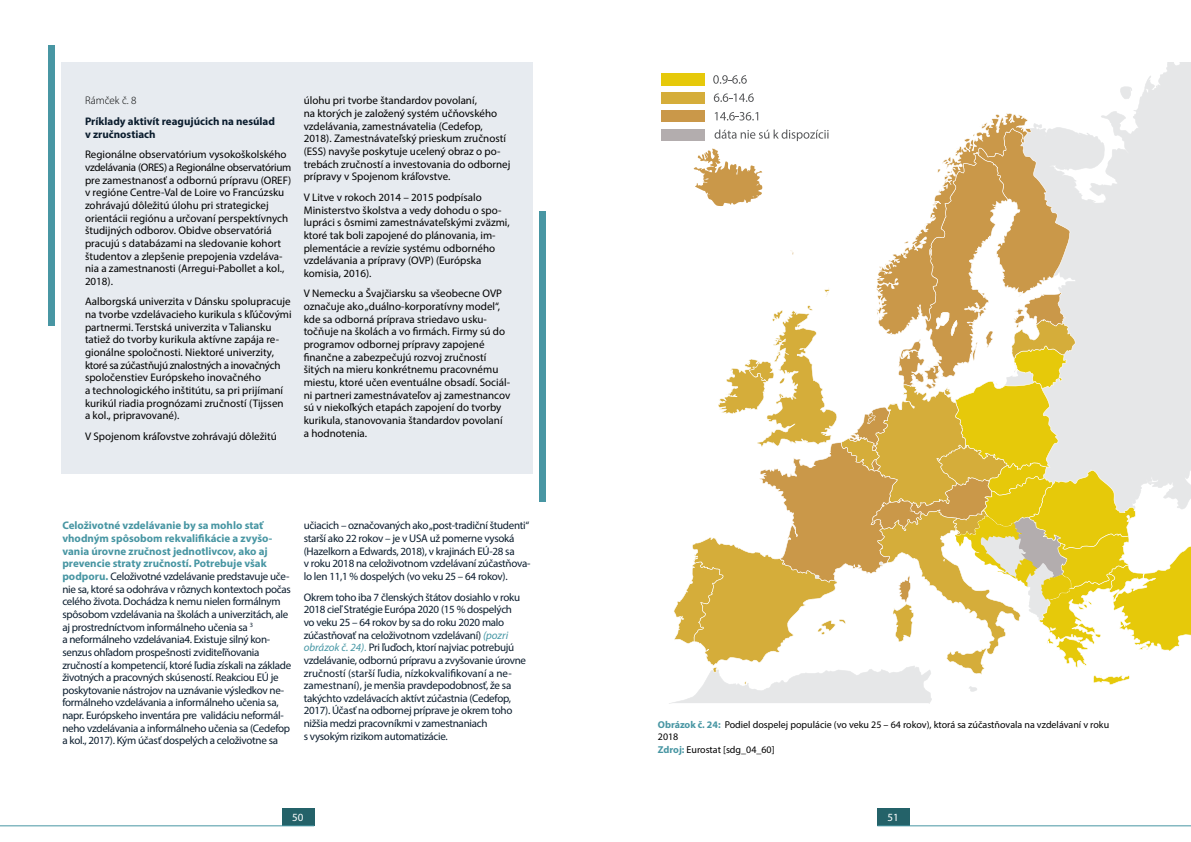
<style>
.page{position:relative;width:1191px;height:842px;background:#fff}
.page>*{position:absolute;margin:0;border:0;box-sizing:border-box;transform-origin:0 0}
.t1{font:11px/12.6px "Myriad Pro";color:#000}
.t2{font:11px/12.6px "Myriad Pro";letter-spacing:-.025em;color:#0b1d2e}
.t3{font:700 11px/12.7px "Myriad Pro";color:#0b1d2e}
.t4{font:300 11px "Myriad Pro";color:#000101}
.t5{font:11px "Myriad Pro";color:#fff}
.t6{font:10px/12.7px "Myriad Pro";color:#000}
.s1{font-weight:700;color:#4896a3}
.s2{font-style:italic;color:#4697a5}
</style>
<div class="page">
<div style="left:282px;top:809px;width:32px;height:17px;background:#246269"></div>
<hr style="left:0;top:825px;width:314px;height:1px;background:#4896a3">
<div style="left:877px;top:809px;width:33px;height:17px;background:#246269"></div>
<hr style="left:877px;top:825px;width:314px;height:1px;background:#4896a3">
<div style="left:61px;top:62px;width:472px;height:411px;background:#e7ebf0"></div>
<div style="left:49px;top:45px;width:6px;height:281px;background:#4896a3"></div>
<div style="left:539px;top:211px;width:7px;height:291px;background:#4896a3"></div>
<div style="left:661px;top:73px;width:44px;height:12px;background:#e6c90a"></div>
<div style="left:661px;top:92px;width:44px;height:12px;background:#d5ad3a"></div>
<div style="left:661px;top:110px;width:44px;height:12px;background:#ca9849"></div>
<svg style="left:713px;top:75px;width:34px;height:9px"></svg>
<svg style="left:714px;top:93px;width:40px;height:9px"></svg>
<svg style="left:1113px;top:62px;width:78px;height:50px;fill:#e6e7e8"></svg>
<svg style="left:661px;top:112px;width:530px;height:591px"></svg>
<p class="t4" style="left:85px;top:95px;width:53px">Rámček č. 8</p>
<p class="t3" style="left:85px;top:115px;width:191px">Príklady aktivít reagujúcich na nesúlad v zručnostiach</p>
<p class="t1" style="left:85px;top:148px;width:208px">Regionálne observatórium vysokoškolského vzdelávania (ORES) a Regionálne observatórium pre zamestnanosť a odbornú prípravu (OREF) v regióne Centre-Val de Loire vo Francúzsku zohrávajú dôležitú úlohu pri strategickej orientácii regiónu a určovaní perspektívnych študijných odborov. Obidve observatóriá pracujú s databázami na sledovanie kohort študentov a zlepšenie prepojenia vzdeláva&shy;nia a zamestnanosti (Arregui-Pabollet a kol., 2018).</p>
<p class="t1" style="left:85px;top:295px;width:208px">Aalborgská univerzita v Dánsku spolupracuje na tvorbe vzdelávacieho kurikula s kľúčovými partnermi. Terstská univerzita v Taliansku tatiež do tvorby kurikula aktívne zapája re&shy;gionálne spoločnosti. Niektoré univerzity, ktoré sa zúčastňujú znalostných a inovačných spoločenstiev Európskeho inovačného<br>a technologického inštitútu, sa pri prijímaní kurikúl riadia prognózami zručností (Tijssen<br>a kol., pripravované).</p>
<p class="t1" style="left:85px;top:430px;width:193px">V Spojenom kráľovstve zohrávajú dôležitú</p>
<p class="t1" style="left:304px;top:94px;width:208px">úlohu pri tvorbe štandardov povolaní,<br>na ktorých je založený systém učňovského vzdelávania, zamestnávatelia (Cedefop, 2018). Zamestnávateľský prieskum zručností (ESS) navyše poskytuje ucelený obraz o po&shy;trebách zručností a investovania do odbornej prípravy v Spojenom kráľovstve.</p>
<p class="t1" style="left:304px;top:191px;width:207px">V Litve v rokoch 2014 – 2015 podpísalo Ministerstvo školstva a vedy dohodu o spo&shy;lupráci s ôsmimi zamestnávateľskými zväzmi, ktoré tak boli zapojené do plánovania, im&shy;plementácie a revízie systému odborného vzdelávania a prípravy (OVP) (Európska komisia, 2016).</p>
<p class="t1" style="left:304px;top:287px;width:208px">V Nemecku a Švajčiarsku sa všeobecne OVP označuje ako „duálno-korporatívny model“, kde sa odborná príprava striedavo usku&shy;točňuje na školách a vo firmách. Firmy sú do programov odbornej prípravy zapojené finančne a zabezpečujú rozvoj zručností šitých na mieru konkrétnemu pracovnému miestu, ktoré učen eventuálne obsadí. Sociál&shy;ni partneri zamestnávateľov aj zamestnancov sú v niekoľkých etapách zapojení do tvorby kurikula, stanovovania štandardov povolaní a hodnotenia.</p>
<p class="t2" style="left:62px;top:519px;width:230px"><span class="s1">Celoživotné vzdelávanie by sa mohlo stať vhodným spôsobom rekvalifikácie a zvyšo&shy;vania úrovne zručnost jednotlivcov, ako aj prevencie straty zručností. Potrebuje však podporu.</span> Celoživotné vzdelávanie predstavuje uče&shy;nie sa, ktoré sa odohráva v rôznych kontextoch počas celého života. Dochádza k nemu nielen formálnym spôsobom vzdelávania na školách a univerzitách, ale aj prostredníctvom informálneho učenia sa <sup>3<br></sup>a neformálneho vzdelávania4. Existuje silný kon&shy;senzus ohľadom prospešnosti zviditeľňovania zručností a kompetencií, ktoré ľudia získali na základe životných a pracovných skúseností. Reakciou EÚ je poskytovanie nástrojov na uznávanie výsledkov ne&shy;formálneho vzdelávania a informálneho učenia sa, napr. Európskeho inventára pre validáciu neformál&shy;neho vzdelávania a informálneho učenia sa (Cedefop a kol., 2017). Kým účasť dospelých a celoživotne sa</p>
<p class="t2" style="left:304px;top:519px;width:228px">učiacich – označovaných ako „post-tradiční študenti“ starší ako 22 rokov – je v USA už pomerne vysoká (Hazelkorn a Edwards, 2018), v krajinách EÚ-28 sa<br>v roku 2018 na celoživotnom vzdelávaní zúčastňova&shy;lo len 11,1 % dospelých (vo veku 25 – 64 rokov).</p>
<p class="t2" style="left:304px;top:590px;width:224px">Okrem toho iba 7 členských štátov dosiahlo v roku 2018 cieľ Stratégie Európa 2020 (15 % dospelých<br>vo veku 25 – 64 rokov by sa do roku 2020 malo zúčastňovať na celoživotnom vzdelávaní) <span class="s2">(pozri obrázok č. 24).</span> Pri ľuďoch, ktorí najviac potrebujú vzdelávanie, odbornú prípravu a zvyšovanie úrovne zručností (starší ľudia, nízkokvalifikovaní a ne&shy;zamestnaní), je menšia pravdepodobnosť, že sa takýchto vzdelávacích aktívt zúčastnia (Cedefop, 2017). Účasť na odbornej príprave je okrem toho nižšia medzi pracovníkmi v zamestnaniach<br>s vysokým rizikom automatizácie.</p>
<p class="t6" style="left:658px;top:718px;width:453px"><span class="s1">Obrázok č. 24:</span> Podiel dospelej populácie (vo veku 25 – 64 rokov), ktorá sa zúčastňovala na vzdelávaní v roku<br>2018<br><span class="s1">Zdroj:</span> Eurostat [sdg_04_60]</p>
<p class="t5" style="left:292px;top:810px;width:13px">50</p>
<p class="t5" style="left:887px;top:810px;width:13px">51</p>
</div>
